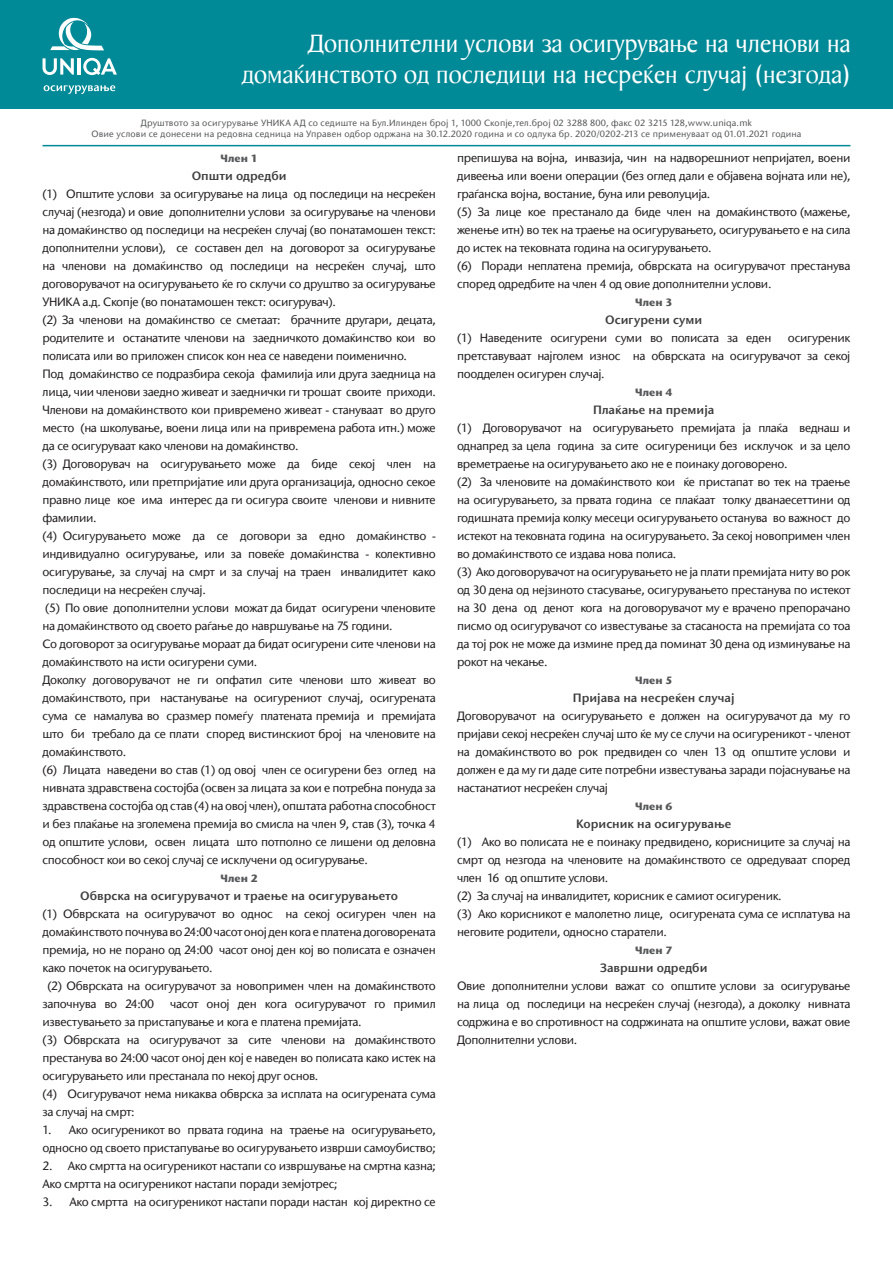
<style>
.page{position:relative;width:893px;height:1263px;background:#fff}
.page>*{position:absolute;margin:0;border:0;box-sizing:border-box;transform-origin:0 0}
.поглавје_наслов{font:27px/31.5px "Baker Signet";color:#fff;text-align:right}
.текст{font:500 12px/18px "Stone Sans ITC";letter-spacing:-.03em;color:#231f20;text-align:justify}
.член_наслов{font:600 12px "Stone Sans ITC";color:#3e3e3f}
.член{font:700 10.5px "Stone Sans ITC";color:#57585a}
.наслов_хедер{font:500 9px "Stone Sans ITC";letter-spacing:.015em;color:#57585a}
</style>
<div class="page">
<div style="left:0;top:0;width:893px;height:108px;background:#008996"></div>
<svg style="left:43px;top:58px;width:31px;height:17px"></svg>
<hr style="left:77px;top:58px;width:4px;height:17px;background:#fff">
<svg style="left:83px;top:58px;width:34px;height:17px"></svg>
<svg style="left:50px;top:17px;width:54px;height:33px"></svg>
<svg style="left:44px;top:85px;width:71px;height:9px"></svg>
<hr style="left:43px;top:145px;width:807px;height:1px;background:#008996">
<p class="поглавје_наслов" style="left:242px;top:28px;width:610px">Дополнителни услови за осигурување на членови на домаќинството од последици на несреќен случај (незгода)</p>
<p class="наслов_хедер" style="left:141px;top:117px;width:612px">Друштвото за осигурување УНИКА АД со седиште на Бул.Илинден број 1, 1000 Скопје,тел.број 02 3288 800, факс 02 3215 128,www.uniqa.mk</p>
<p class="наслов_хедер" style="left:92px;top:128px;width:711px">Овие услови се донесени на редовна седница на Управен одбор одржана на 30.12.2020 година и со одлука бр. 2020/0202-213 се применуваат од 01.01.2021 година</p>
<p class="член" style="left:220px;top:151px;width:39px">Член 1</p>
<p class="член_наслов" style="left:192px;top:168px;width:96px">Општи одредби</p>
<p class="текст" style="left:43px;top:185px;width:395px">(1) Општите услови за осигурување на лица од последици на несреќен случај (незгода) и овие дополнителни услови за осигурување на членови на домаќинство од последици на несреќен случај (во понатамошен текст: дополнителни услови), се составен дел на договорот за осигурување на членови на домаќинство од последици на несреќен случај, што договорувачот на осигурувањето ќе го склучи со друштво за осигурување УНИКА а.д. Скопје (во понатамошен текст: осигурувач).</p>
<p class="текст" style="left:43px;top:311px;width:395px">(2) За членови на домаќинство се сметаат: брачните другари, децата, родителите и останатите членови на заедничкото домаќинство кои во полисата или во приложен список кон неа се наведени поименично.</p>
<p class="текст" style="left:43px;top:365px;width:395px">Под домаќинство се подразбира секоја фамилија или друга заедница на лица, чии членови заедно живеат и заеднички ги трошат своите приходи.<br>Членови на домаќинството кои привремено живеат - стануваат во друго место (на школување, воени лица или на привремена работа итн.) може да се осигуруваат како членови на домаќинство.</p>
<p class="текст" style="left:43px;top:455px;width:395px">(3) Договорувач на осигурувањето може да биде секој член на домаќинството, или претпријатие или друга организација, односно секое правно лице кое има интерес да ги осигура своите членови и нивните фамилии.</p>
<p class="текст" style="left:43px;top:527px;width:395px">(4) Осигурувањето може да се договори за едно домаќинство - индивидуално осигурување, или за повеќе домаќинства - колективно осигурување, за случај на смрт и за случај на траен инвалидитет како последици на несреќен случај.</p>
<p class="текст" style="left:43px;top:599px;width:395px">(5) По овие дополнителни услови можат да бидат осигурени членовите на домаќинството од своето раѓање до навршување на 75 години.</p>
<p class="текст" style="left:43px;top:635px;width:395px">Со договорот за осигурување мораат да бидат осигурени сите членови на домаќинството на исти осигурени суми.</p>
<p class="текст" style="left:43px;top:671px;width:395px">Доколку договорувачот не ги опфатил сите членови што живеат во домаќинството, при настанување на осигурениот случај, осигурената сума се намалува во сразмер помеѓу платената премија и премијата што би требало да се плати според вистинскиот број на членовите на домаќинството.</p>
<p class="текст" style="left:43px;top:761px;width:395px">(6) Лицата наведени во став (1) од овој член се осигурени без оглед на нивната здравствена состојба (освен за лицата за кои е потребна понуда за здравствена состојба од став (4) на овој член), општата работна способност и без плаќање на зголемена премија во смисла на член 9, став (3), точка 4 од општите услови, освен лицата што потполно се лишени од деловна способност кои во секој случај се исклучени од осигурување.</p>
<p class="член" style="left:220px;top:871px;width:39px">Член 2</p>
<p class="член_наслов" style="left:80px;top:888px;width:320px">Обврска на осигурувачот и траење на осигурувањето</p>
<p class="текст" style="left:43px;top:905px;width:395px">(1) Обврската на осигурувачот во однос на секој осигурен член на домаќинството почнува во 24:00 часот оној ден кога е платена договорената премија, но не порано од 24:00 часот оној ден кој во полисата е означен како почеток на осигурувањето.</p>
<p class="текст" style="left:43px;top:977px;width:395px;text-indent:5px">(2) Обврската на осигурувачот за новопримен член на домаќинството започнува во 24:00</p>
<p class="текст" style="left:43px;top:995px;width:395px;text-indent:128px">часот оној ден кога осигурувачот го примил известувањето за пристапување и кога е платена премијата.</p>
<p class="текст" style="left:43px;top:1031px;width:395px">(3) Обврската на осигурувачот за сите членови на домаќинството престанува во 24:00 часот оној ден кој е наведен во полисата како истек на осигурувањето или престанала по некој друг основ.</p>
<p class="текст" style="left:43px;top:1085px;width:395px">(4) Осигурувачот нема никаква обврска за исплата на осигурената сума за случај на смрт:</p>
<p class="текст" style="left:43px;top:1121px;width:395px">1. Ако осигуреникот во првата година на траење на осигурувањето, односно од своето пристапување во осигурувањето изврши самоубиство;</p>
<p class="текст" style="left:43px;top:1157px;width:395px">2. Ако смртта на осигуреникот настапи со извршување на смртна казна;<br>Ако смртта на осигуреникот настапи поради земјотрес;</p>
<p class="текст" style="left:43px;top:1193px;width:395px">3. Ако смртта на осигуреникот настапи поради настан кој директно се</p>
<p class="текст" style="left:457px;top:149px;width:395px">препишува на војна, инвазија, чин на надворешниот непријател, воени дивеења или воени операции (без оглед дали е објавена војната или не), граѓанска војна, востание, буна или револуција.</p>
<p class="текст" style="left:457px;top:203px;width:395px">(5) За лице кое престанало да биде член на домаќинството (мажење, женење итн) во тек на траење на осигурувањето, осигурувањето е на сила до истек на тековната година на осигурувањето.</p>
<p class="текст" style="left:457px;top:257px;width:395px">(6) Поради неплатена премија, обврската на осигурувачот престанува според одредбите на член 4 од овие дополнителни услови.</p>
<p class="член" style="left:635px;top:295px;width:39px">Член 3</p>
<p class="член_наслов" style="left:605px;top:312px;width:99px">Осигурени суми</p>
<p class="текст" style="left:457px;top:329px;width:316px">(1) Наведените осигурени суми во полисата за еден</p>
<p class="текст" style="left:457px;top:329px;width:395px;text-indent:331px">осигуреник претставуваат најголем износ на обврската на осигурувачот за секој поодделен осигурен случај.</p>
<p class="член" style="left:635px;top:385px;width:39px">Член 4</p>
<p class="член_наслов" style="left:593px;top:402px;width:123px">Плаќање на премија</p>
<p class="текст" style="left:457px;top:419px;width:395px">(1) Договорувачот на осигурувањето премијата ја плаќа веднаш и однапред за цела година за сите осигуреници без исклучок и за цело времетраење на осигурувањето ако не е поинаку договорено.</p>
<p class="текст" style="left:457px;top:473px;width:395px">(2) За членовите на домаќинството кои ќе пристапат во тек на траење на осигурувањето, за првата година се плаќаат толку дванаесеттини од годишната премија колку месеци осигурувањето останува во важност до истекот на тековната година на осигурувањето. За секој новопримен член во домаќинството се издава нова полиса.</p>
<p class="текст" style="left:457px;top:563px;width:395px">(3) Ако договорувачот на осигурувањето не ја плати премијата ниту во рок од 30 дена од нејзиното стасување, осигурувањето престанува по истекот на 30 дена од денот кога на договорувачот му е врачено препорачано писмо од осигурувачот со известување за стасаноста на премијата со тоа да тој рок не може да измине пред да поминат 30 дена од изминување на рокот на чекање.</p>
<p class="член" style="left:635px;top:673px;width:39px">Член 5</p>
<p class="член_наслов" style="left:573px;top:690px;width:163px">Пријава на несреќен случај</p>
<p class="текст" style="left:457px;top:707px;width:395px">Договорувачот на осигурувањето е должен на осигурувачот да му го пријави секој несреќен случај што ќе му се случи на осигуреникот - членот на домаќинството во рок предвиден со член 13 од општите услови и должен е да му ги даде сите потребни известувања заради појаснување на настанатиот несреќен случај</p>
<p class="член" style="left:635px;top:799px;width:39px">Член 6</p>
<p class="член_наслов" style="left:576px;top:816px;width:157px">Корисник на осигурување</p>
<p class="текст" style="left:457px;top:833px;width:395px">(1) Ако во полисата не е поинаку предвидено, корисниците за случај на смрт од незгода на членовите на домаќинството се одредуваат според член 16 од општите услови.</p>
<p class="текст" style="left:457px;top:887px;width:326px">(2) За случај на инвалидитет, корисник е самиот осигуреник.</p>
<p class="текст" style="left:457px;top:905px;width:395px">(3) Ако корисникот е малолетно лице, осигурената сума се исплатува на неговите родители, односно старатели.</p>
<p class="член" style="left:635px;top:943px;width:39px">Член 7</p>
<p class="член_наслов" style="left:600px;top:960px;width:109px">Завршни одредби</p>
<p class="текст" style="left:457px;top:977px;width:395px">Овие дополнителни услови важат со општите услови за осигурување на лица од последици на несреќен случај (незгода), а доколку нивната содржина е во спротивност на содржината на општите услови, важат овие Дополнителни услови.</p>
</div>
